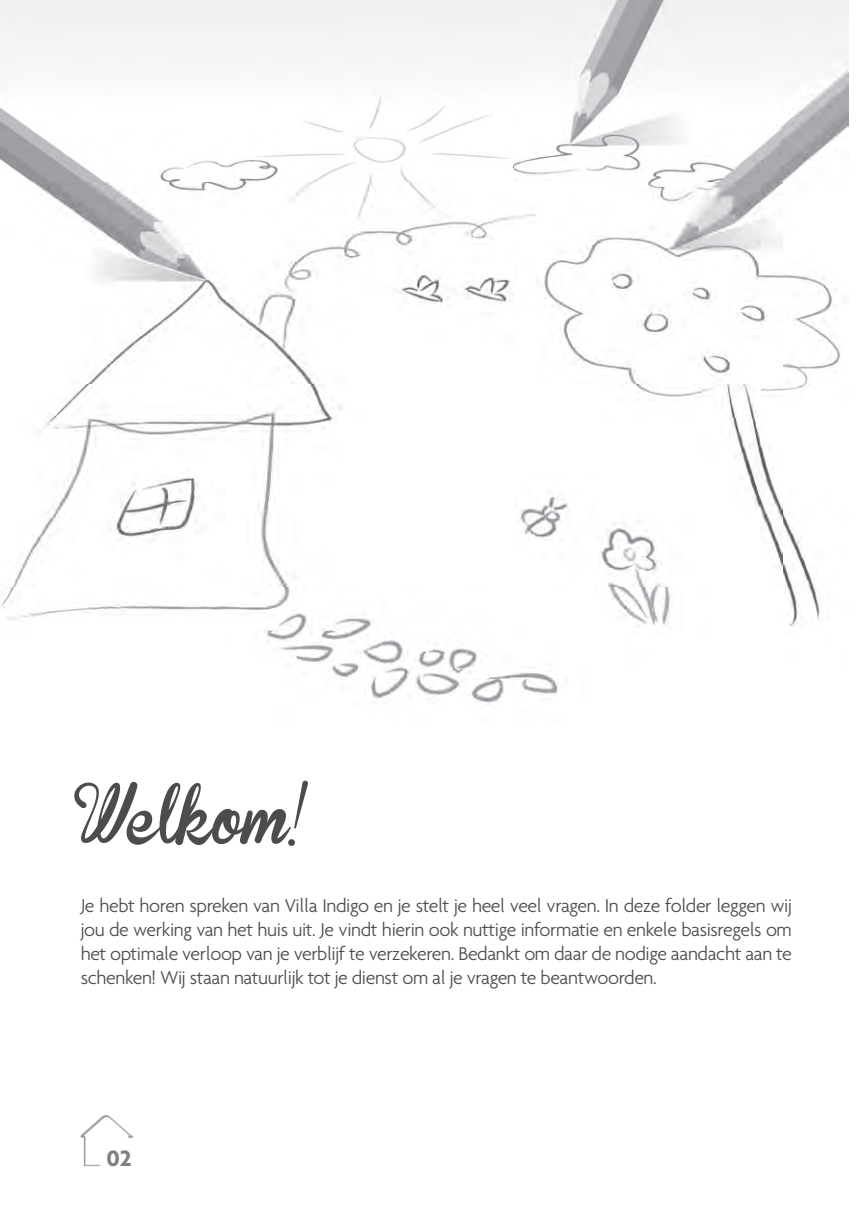
<style>
.page{position:relative;width:857px;height:1211px;background:#fff}
.page>*{position:absolute;margin:0;border:0;box-sizing:border-box;transform-origin:0 0}
.t1{font:56px "Brannboll Fet";color:#4b4c4d}
.t2{font:700 24px "Agenda";color:#7f8182}
.t3{font:300 20px/24px "Agenda";letter-spacing:-.02em;color:#4b4c4d;text-align:justify}
</style>
<div class="page">
<img style="left:81px;top:1115px;width:51px;height:52px">
<img style="left:0;top:0;width:848px;height:705px">
<h1 class="t1" style="left:81px;top:788px;width:229px">Welkom!</h1>
<p class="t3" style="left:81px;top:893px;width:712px">Je hebt horen spreken van Villa Indigo en je stelt je heel veel vragen. In deze folder leggen wij jou de werking van het huis uit. Je vindt hierin ook nuttige informatie en enkele basisregels om het optimale verloop van je verblijf te verzekeren. Bedankt om daar de nodige aandacht aan te schenken! Wij staan natuurlijk tot je dienst om al je vragen te beantwoorden.</p>
<p class="t2" style="left:106px;top:1143px;width:27px">02</p>
</div>
